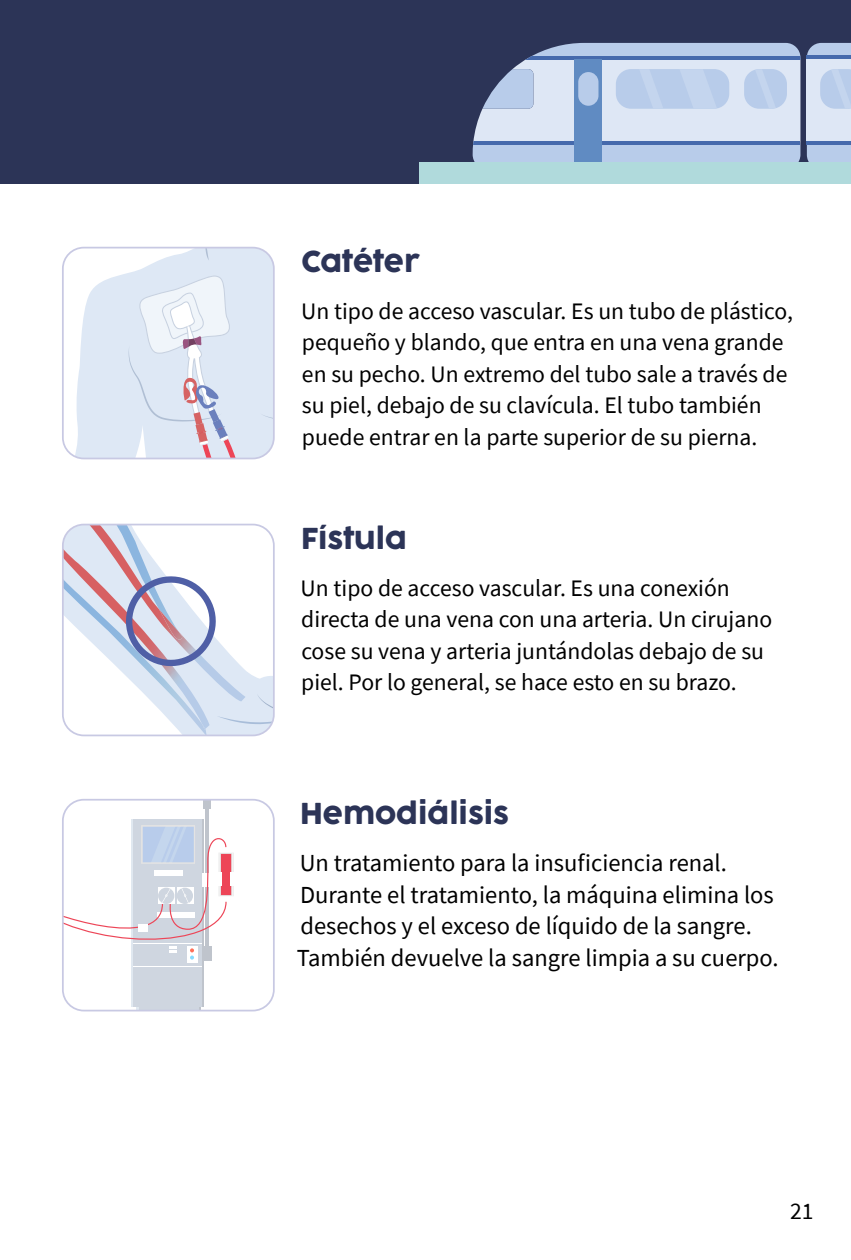
<style>
.page{position:relative;width:851px;height:1260px;background:#fff}
.page>*{position:absolute;margin:0;border:0;box-sizing:border-box;transform-origin:0 0}
.t1{font:28px "Cocogoose Pro";color:#2c3457}
.t2{font:24.5px/31.5px "Source Sans Pro";color:#000}
.t3{font:23.62px/31.5px "Source Sans Pro";color:#000}
</style>
<div class="page">
<div style="left:0;top:0;width:850px;height:184px;background:#2c3457"></div>
<svg style="left:806px;top:43px;width:44px;height:13px"></svg>
<svg style="left:806px;top:144px;width:44px;height:18px"></svg>
<div style="left:806px;top:57px;width:44px;height:86px;background:#dee7f5"></div>
<hr style="left:806px;top:141px;width:44px;height:3px;background:#4569ac">
<hr style="left:806px;top:56px;width:44px;height:3px;background:#4569ac">
<svg style="left:820px;top:69px;width:30px;height:40px"></svg>
<svg style="left:472px;top:43px;width:328px;height:119px"></svg>
<div style="left:420px;top:162px;width:430px;height:22px;background:#b0dadc"></div>
<svg style="left:73px;top:250px;width:199px;height:208px"></svg>
<div style="left:62px;top:247px;width:213px;height:212px;border:2px solid #c8c9e3;border-radius:21px"></div>
<img style="left:65px;top:527px;width:93px;height:202px">
<svg style="left:115px;top:566px;width:157px;height:167px"></svg>
<div style="left:62px;top:524px;width:213px;height:212px;border:2px solid #c8c9e3;border-radius:21px"></div>
<div style="left:141px;top:1003px;width:60px;height:8px;background:#c7cdd6"></div>
<div style="left:137px;top:1003px;width:59px;height:8px;background:#e0e8f0"></div>
<div style="left:134px;top:819px;width:68px;height:188px;background:#cfd6e0"></div>
<hr style="left:205px;top:802px;width:3px;height:144px;background:#bfc4cc">
<div style="left:202px;top:947px;width:10px;height:14px;background:#bfc4cc"></div>
<hr style="left:134px;top:966px;width:68px;height:1px;background:#fff">
<div style="left:187px;top:946px;width:10px;height:17px;background:#fff"></div>
<div style="left:139px;top:1003px;width:59px;height:8px;background:#cfd6e0"></div>
<div style="left:203px;top:800px;width:8px;height:9px;background:#bfc4cc"></div>
<svg style="left:65px;top:825px;width:168px;height:135px"></svg>
<div style="left:62px;top:799px;width:213px;height:212px;border:2px solid #c8c9e3;border-radius:21px"></div>
<p class="t1" style="left:301px;top:239px;width:120px">Catéter</p>
<p class="t3" style="left:301px;top:295px;width:493px">Un tipo de acceso vascular. Es un tubo de plástico, pequeño y blando, que entra en una vena grande en su pecho. Un extremo del tubo sale a través de su piel, debajo de su clavícula. El tubo también puede entrar en la parte superior de su pierna.</p>
<p class="t1" style="left:301px;top:516px;width:107px">Fístula</p>
<p class="t3" style="left:300px;top:572px;width:473px">Un tipo de acceso vascular. Es una conexión directa de una vena con una arteria. Un cirujano cose su vena y arteria juntándolas debajo de su piel. Por lo general, se hace esto en su brazo.</p>
<p class="t1" style="left:300px;top:791px;width:210px">Hemodiálisis</p>
<p class="t2" style="left:297px;top:847px;width:483px">Un tratamiento para la insuficiencia renal.<br>Durante el tratamiento, la máquina elimina los desechos y el exceso de líquido de la sangre.<br>También devuelve la sangre limpia a su cuerpo.</p>
<p class="t3" style="left:790px;top:1195px;width:25px">21</p>
</div>
